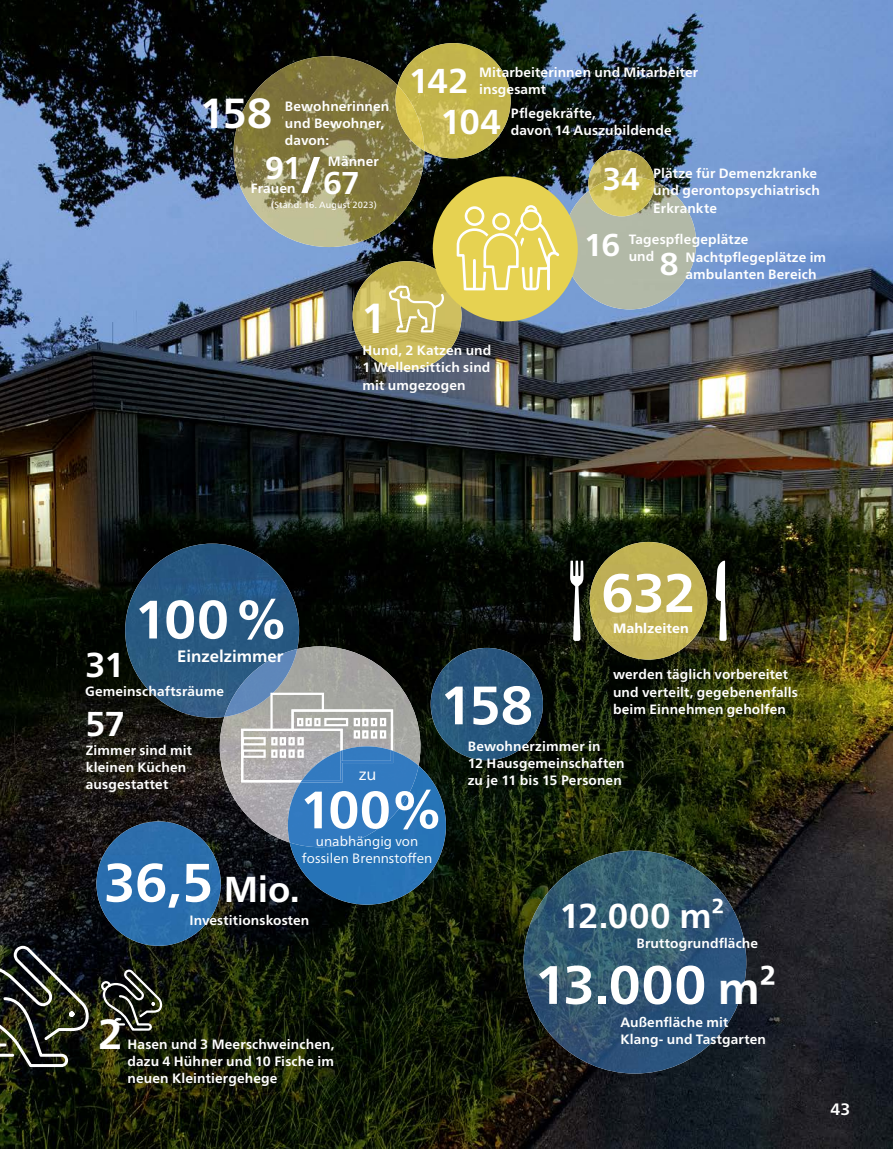
<style>
.page{position:relative;width:893px;height:1149px;background:#fff}
.page>*{position:absolute;margin:0;border:0;box-sizing:border-box;transform-origin:0 0}
.t1{font:700 54px "Neue Frutiger World";letter-spacing:-.015em;color:#fff}
.t2{font:700 52.5px "Neue Frutiger World";color:#fff}
.t3{font:700 42px "Neue Frutiger World";color:#fff}
.t4{font:700 34.5px "Neue Frutiger World";letter-spacing:-.015em;color:#fff}
.t5{font:700 31.5px "Neue Frutiger World";letter-spacing:-.025em;color:#fff}
.t6{font:700 16.5px "Neue Frutiger World";color:#fff}
.t7{font:16.5px "Neue Frutiger World";color:#fff}
.t8{font:700 13.5px/17.2px "Neue Frutiger World";letter-spacing:.01em;color:#fff}
.t9{font:13.5px/17.2px "Neue Frutiger World";letter-spacing:.005em;color:#fff;text-align:center}
.t10{font:800 13.5px "Neue Frutiger World";letter-spacing:.01em;color:#fff}
.t11{font:9px "Neue Frutiger World";letter-spacing:.02em;color:#fff}
.s1{font-size:51.75px}
.s2{font-size:36px}
.s3{font-size:45px}
</style>
<div class="page">
<img style="left:0;top:0;width:893px;height:1148px">
<img style="left:220px;top:646px;width:200px;height:196px">
<img style="left:234px;top:56px;width:190px;height:191px">
<img style="left:563px;top:181px;width:133px;height:128px">
<img style="left:588px;top:150px;width:67px;height:40px">
<img style="left:589px;top:176px;width:66px;height:40px">
<img style="left:398px;top:43px;width:113px;height:115px">
<img style="left:395px;top:85px;width:29px;height:66px">
<img style="left:125px;top:543px;width:174px;height:174px">
<img style="left:224px;top:648px;width:73px;height:68px">
<div style="left:96px;top:821px;width:125px;height:124px;background:#2a6ead;border-radius:62px"></div>
<img style="left:524px;top:850px;width:222px;height:223px;border-radius:111px">
<img style="left:431px;top:647px;width:112px;height:113px;border-radius:56px">
<img style="left:353px;top:261px;width:109px;height:109px;border-radius:54px">
<svg style="left:389px;top:285px;width:55px;height:47px;background:#d4c77a"></svg>
<svg style="left:101px;top:969px;width:61px;height:61px;background:#3f4137"></svg>
<svg style="left:0;top:945px;width:89px;height:121px;background:#33362e"></svg>
<img style="left:290px;top:765px;width:156px;height:139px">
<img style="left:288px;top:750px;width:131px;height:96px">
<svg style="left:241px;top:692px;width:152px;height:90px;background:#a1aebb"></svg>
<img style="left:590px;top:541px;width:117px;height:118px;border-radius:59px">
<svg style="left:715px;top:559px;width:12px;height:81px"></svg>
<svg style="left:570px;top:560px;width:13px;height:80px"></svg>
<div style="left:433px;top:176px;width:145px;height:145px;background:#e6d251;border-radius:50%"></div>
<svg style="left:457px;top:205px;width:102px;height:85px"></svg>
<h3 class="t3" style="left:200px;top:76px;width:74px">158</h3>
<p class="t8" style="left:285px;top:97px;width:106px">Bewohnerinnen und Bewohner, davon:</p>
<h3 class="t5" style="left:265px;top:140px;width:38px">91</h3>
<p class="t8" style="left:251px;top:179px;width:46px">Frauen</p>
<p class="t8" style="left:328px;top:153px;width:52px">Männer</p>
<p class="t11" style="left:271px;top:198px;width:107px">(Stand: 16. August 2023)</p>
<h3 class="t5" style="left:298px;top:155px;width:64px"><span class="s1">/</span>67</h3>
<h3 class="t3" style="left:362px;top:281px;width:27px">1</h3>
<h3 class="t4" style="left:409px;top:50px;width:61px">142</h3>
<p class="t8" style="left:479px;top:63px;width:221px">Mitarbeiterinnen und Mitarbeiter insgesamt</p>
<h3 class="t4" style="left:441px;top:92px;width:62px">104</h3>
<p class="t8" style="left:511px;top:104px;width:162px">Pflegekräfte,<br>davon 14 Auszubildende</p>
<h3 class="t5" style="left:602px;top:151px;width:39px">34</h3>
<p class="t8" style="left:653px;top:164px;width:168px">Plätze für Demenzkranke und gerontopsychiatrisch<br>Erkrankte</p>
<h3 class="t5" style="left:584px;top:217px;width:38px">16</h3>
<p class="t8" style="left:629px;top:230px;width:121px">Tagespflegeplätze und</p>
<h3 class="t5" style="left:660px;top:236px;width:20px">8</h3>
<p class="t8" style="left:685px;top:248px;width:142px">Nachtpflegeplätze im ambulanten Bereich</p>
<p class="t8" style="left:362px;top:341px;width:130px;text-align:justify">Hund, 2 Katzen und 1 Wellensittich sind mit umgezogen</p>
<h1 class="t1" style="left:601px;top:545px;width:96px">632</h1>
<p class="t10" style="left:613px;top:620px;width:77px">Mahlzeiten</p>
<h1 class="t1" style="left:135px;top:572px;width:154px">100 %</h1>
<p class="t6" style="left:177px;top:641px;width:108px">Einzelzimmer</p>
<h3 class="t4" style="left:85px;top:634px;width:41px">31</h3>
<p class="t8" style="left:85px;top:682px;width:140px">Gemeinschaftsräume</p>
<h3 class="t4" style="left:85px;top:693px;width:42px">57</h3>
<p class="t8" style="left:86px;top:740px;width:108px">Zimmer sind mit kleinen Küchen ausgestattet</p>
<p class="t8" style="left:613px;top:665px;width:186px">werden täglich vorbereitet und verteilt, gegebenenfalls beim Einnehmen geholfen</p>
<h1 class="t1" style="left:440px;top:657px;width:94px">158</h1>
<p class="t8" style="left:468px;top:737px;width:158px">Bewohnerzimmer in<br>12 Hausgemeinschaften zu je 11 bis 15 Personen</p>
<p class="t7" style="left:359px;top:761px;width:19px">zu</p>
<h2 class="t2" style="left:300px;top:763px;width:143px">100 %</h2>
<p class="t9" style="left:302px;top:832px;width:132px">unabhängig von fossilen Brennstoffen</p>
<h1 class="t1" style="left:104px;top:834px;width:197px">36,5 <span class="s2">Mio.</span></h1>
<p class="t8" style="left:189px;top:910px;width:122px">Investitionskosten</p>
<h3 class="t4" style="left:560px;top:885px;width:166px">12.000 m²</h3>
<p class="t8" style="left:636px;top:934px;width:123px">Bruttogrundfläche</p>
<h3 class="t3" style="left:98px;top:996px;width:27px">2</h3>
<p class="t8" style="left:128px;top:1034px;width:208px;text-align:justify">Hasen und 3 Meerschweinchen, dazu 4 Hühner und 10 Fische im neuen Kleintiergehege</p>
<h1 class="t1" style="left:535px;top:937px;width:244px">13.000 <span class="s3">m²</span></h1>
<p class="t8" style="left:620px;top:1013px;width:147px">Außenfläche mit<br>Klang- und Tastgarten</p>
<p class="t6" style="left:831px;top:1094px;width:21px">43</p>
</div>
